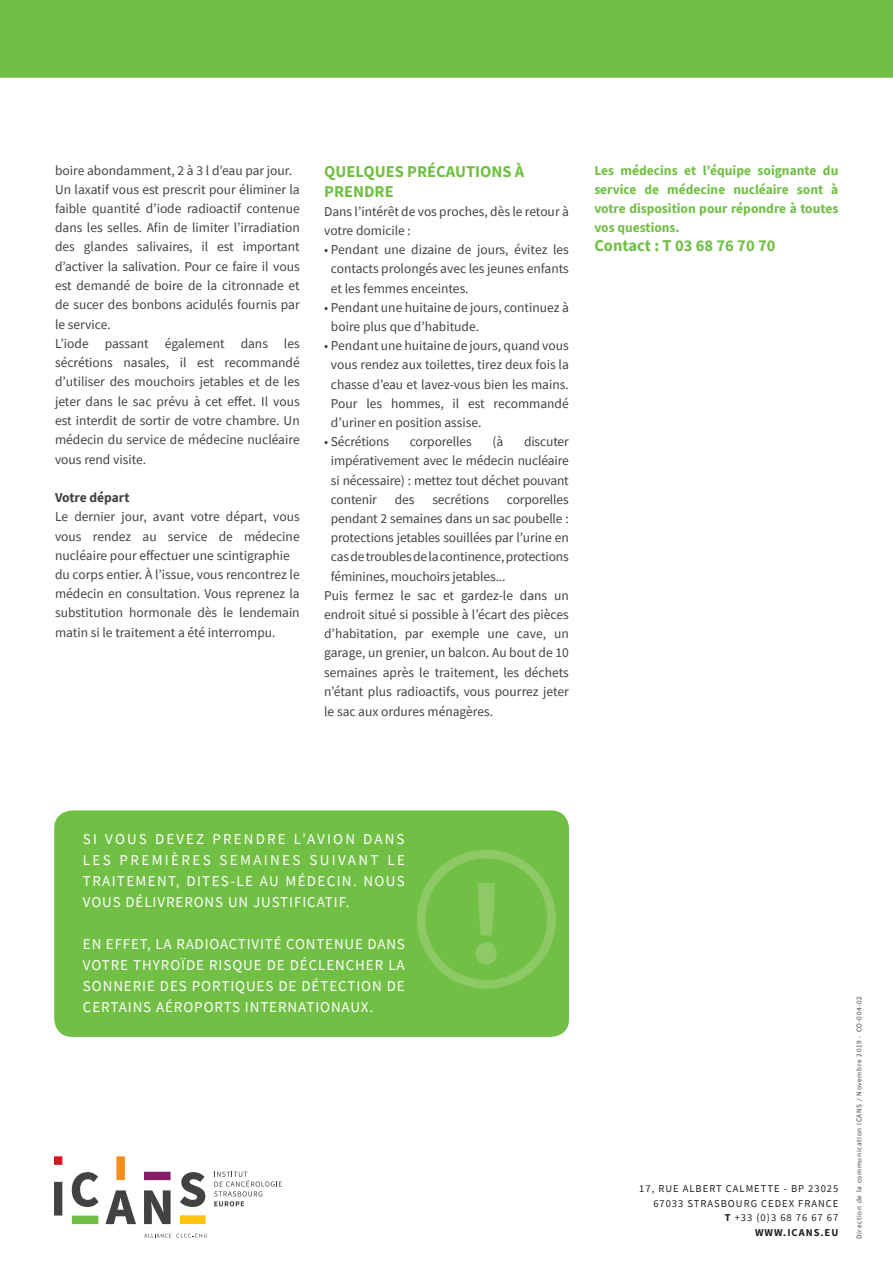
<style>
.page{position:relative;width:893px;height:1263px;background:#fff}
.page>*{position:absolute;margin:0;border:0;box-sizing:border-box;transform-origin:0 0}
.t1{font:700 16.5px/19.8px "Source Sans Pro";color:#71bf44}
.t2{font:15px/21px "Source Sans Pro";letter-spacing:.06em;color:#fff;text-align:justify}
.t3{font:13.5px/19.2px "Source Sans Pro";color:#414243}
.t4{font:700 13.5px/19.2px "Source Sans Pro";color:#71bf44;text-align:justify}
.t5{font:700 13.5px "Source Sans Pro";color:#414243}
.t6{font:10.5px/14.4px "Source Sans Pro";letter-spacing:.095em;color:#231f20;text-align:right}
.t7{font:7.2px "Source Sans Pro";letter-spacing:.095em;color:#414243}
.s1{font-weight:700}
</style>
<div class="page">
<div style="left:0;top:0;width:893px;height:78px;background:#71bf44"></div>
<div style="left:54px;top:810px;width:515px;height:227px;background:#71bf44;border-radius:18px"></div>
<div style="left:417px;top:850px;width:139px;height:139px;border:9px solid #8dc964;border-radius:50%"></div>
<svg style="left:476px;top:883px;width:21px;height:81px"></svg>
<svg style="left:180px;top:1172px;width:25px;height:35px"></svg>
<svg style="left:144px;top:1190px;width:27px;height:34px"></svg>
<svg style="left:106px;top:1190px;width:30px;height:34px"></svg>
<svg style="left:72px;top:1172px;width:27px;height:35px"></svg>
<div style="left:54px;top:1182px;width:8px;height:33px;background:#414243"></div>
<div style="left:54px;top:1156px;width:8px;height:9px;background:#d7171f"></div>
<div style="left:72px;top:1215px;width:26px;height:9px;background:#71bf44"></div>
<div style="left:116px;top:1156px;width:9px;height:24px;background:#f68b1f"></div>
<div style="left:144px;top:1172px;width:27px;height:8px;background:#811d6b"></div>
<div style="left:180px;top:1215px;width:25px;height:9px;background:#fec210"></div>
<svg style="left:144px;top:1233px;width:63px;height:4px"></svg>
<svg style="left:214px;top:1171px;width:68px;height:35px"></svg>
<p class="t3" style="left:55px;top:160px;width:246px">boire abondamment, 2 à 3 l d’eau par jour.<br>Un laxatif vous est prescrit pour éliminer la faible quantité d’iode radioactif contenue dans les selles. Afin de limiter l’irradiation des glandes salivaires, il est important d’activer la salivation. Pour ce faire il vous est demandé de boire de la citronnade et de sucer des bonbons acidulés fournis par le service.<br>L’iode passant également dans les sécrétions nasales, il est recommandé d’utiliser des mouchoirs jetables et de les jeter dans le sac prévu à cet effet. Il vous est interdit de sortir de votre chambre. Un médecin du service de médecine nucléaire vous rend visite.</p>
<p class="t5" style="left:55px;top:488px;width:76px">Votre départ</p>
<p class="t3" style="left:55px;top:507px;width:246px">Le dernier jour, avant votre départ, vous vous rendez au service de médecine nucléaire pour effectuer une scintigraphie du corps entier. À l’issue, vous rencontrez le médecin en consultation. Vous reprenez la substitution hormonale dès le lendemain matin si le traitement a été interrompu.</p>
<p class="t1" style="left:324px;top:161px;width:202px">QUELQUES PRÉCAUTIONS À<br>PRENDRE</p>
<p class="t3" style="left:324px;top:202px;width:246px">Dans l’intérêt de vos proches, dès le retour à votre domicile :</p>
<p class="t3" style="left:331px;top:240px;width:239px;text-align:justify;text-indent:-7px">• Pendant une dizaine de jours, évitez les contacts prolongés avec les jeunes enfants et les femmes enceintes.</p>
<p class="t3" style="left:331px;top:298px;width:239px;text-indent:-7px">• Pendant une huitaine de jours, continuez à boire plus que d’habitude.</p>
<p class="t3" style="left:331px;top:336px;width:239px;text-align:justify;text-indent:-7px">• Pendant une huitaine de jours, quand vous vous rendez aux toilettes, tirez deux fois la chasse d’eau et lavez-vous bien les mains.<br>Pour les hommes, il est recommandé d’uriner en position assise.</p>
<p class="t3" style="left:324px;top:432px;width:66px">• Sécrétions</p>
<p class="t3" style="left:410px;top:432px;width:63px">corporelles</p>
<p class="t3" style="left:492px;top:432px;width:12px">(à</p>
<p class="t3" style="left:331px;top:432px;width:239px;text-align:justify;text-indent:193px">discuter impérativement avec le médecin nucléaire si nécessaire) : mettez tout déchet pouvant contenir</p>
<p class="t3" style="left:395px;top:490px;width:21px">des</p>
<p class="t3" style="left:432px;top:490px;width:58px">secrétions</p>
<p class="t3" style="left:507px;top:490px;width:63px">corporelles</p>
<p class="t3" style="left:331px;top:509px;width:239px">pendant 2 semaines dans un sac poubelle :</p>
<p class="t3" style="left:331px;top:528px;width:239px">protections jetables souillées par l’urine en</p>
<p class="t3" style="left:331px;top:547px;width:239px">cas de troubles de la continence, protections</p>
<p class="t3" style="left:331px;top:566px;width:176px">féminines, mouchoirs jetables...</p>
<p class="t3" style="left:324px;top:586px;width:246px">Puis fermez le sac et gardez-le dans un</p>
<p class="t3" style="left:324px;top:605px;width:246px">endroit situé si possible à l’écart des pièces</p>
<p class="t3" style="left:324px;top:624px;width:246px">d’habitation, par exemple une cave, un</p>
<p class="t3" style="left:324px;top:643px;width:246px">garage, un grenier, un balcon. Au bout de 10</p>
<p class="t3" style="left:324px;top:663px;width:246px">semaines après le traitement, les déchets</p>
<p class="t3" style="left:324px;top:682px;width:246px">n’étant plus radioactifs, vous pourrez jeter</p>
<p class="t3" style="left:324px;top:701px;width:170px">le sac aux ordures ménagères.</p>
<p class="t4" style="left:594px;top:160px;width:246px">Les médecins et l’équipe soignante du service de médecine nucléaire sont à votre disposition pour répondre à toutes vos questions.</p>
<p class="t1" style="left:594px;top:236px;width:183px">Contact : T 03 68 76 70 70</p>
<p class="t2" style="left:83px;top:828px;width:323px">SI VOUS DEVEZ PRENDRE L’AVION DANS LES PREMIÈRES SEMAINES SUIVANT LE TRAITEMENT, DITES-LE AU MÉDECIN. NOUS VOUS DÉLIVRERONS UN JUSTIFICATIF.</p>
<p class="t2" style="left:83px;top:933px;width:323px">EN EFFET, LA RADIOACTIVITÉ CONTENUE DANS VOTRE THYROÏDE RISQUE DE DÉCLENCHER LA SONNERIE DES PORTIQUES DE DÉTECTION DE CERTAINS AÉROPORTS INTERNATIONAUX.</p>
<p class="t6" style="left:639px;top:1182px;width:201px">17, RUE ALBERT CALMETTE - BP 23025<br>67033 STRASBOURG CEDEX FRANCE<br><span class="s1">T</span> +33 (0)3 68 76 67 67<br><span class="s1">WWW.ICANS.EU</span></p>
<p class="t7" style="left:854px;top:1239px;width:245px;rotate:-90deg">Direction de la communication ICANS / Novembre 2019 - CO-004-02</p>
</div>
